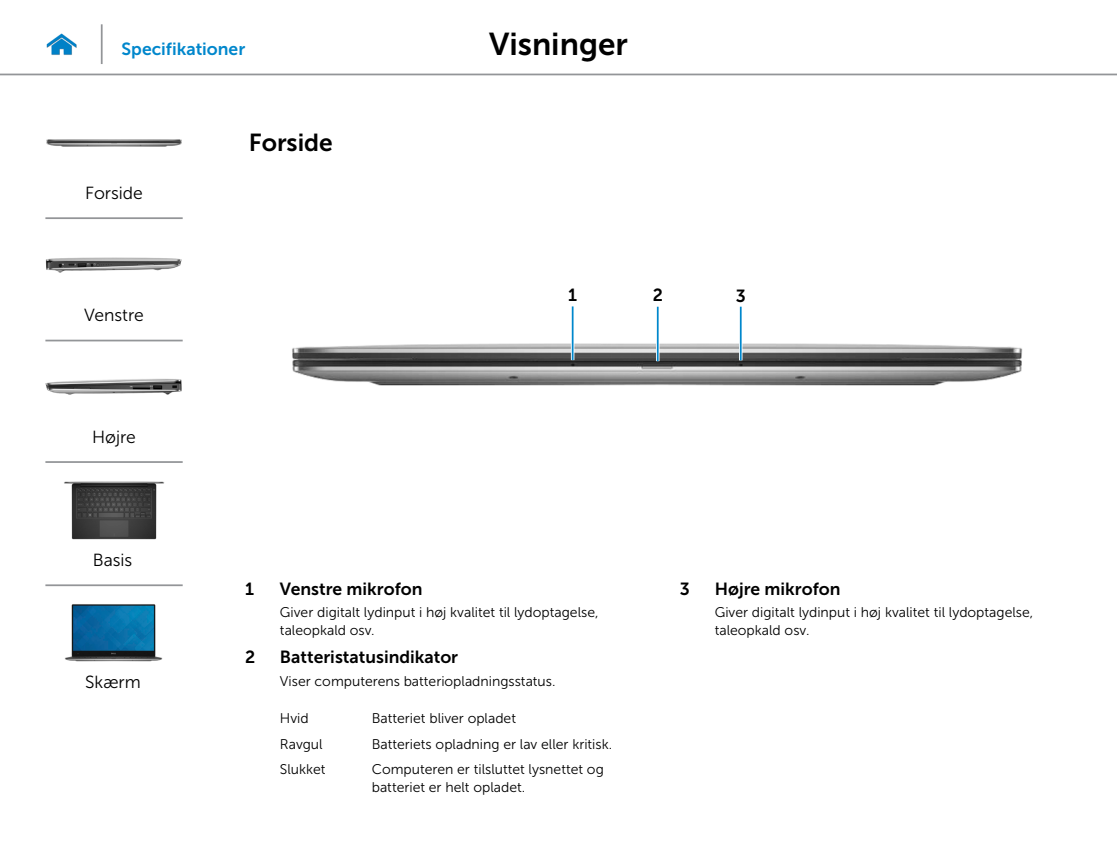
<style>
.page{position:relative;width:1117px;height:844px;background:#fff}
.page>*{position:absolute;margin:0;border:0;box-sizing:border-box;transform-origin:0 0}
.t1{font:31.5px "Museo Sans For Dell 700";color:#000}
.Head2{font:24.5px "Museo Sans For Dell 700";color:#000}
.Callout_Head{font:17.5px "Museo Sans For Dell 700";color:#000}
.t2{font:17.5px "Museo Sans For Dell 300";color:#000}
.Hyperlink{font:17.5px "Museo Sans For Dell 700";color:#0087cc}
.Callout-L{font:17.5px "Museo Sans For Dell 700";color:#000}
.Callout_description{font:14px/17.5px "Museo Sans For Dell 300";color:#000}
</style>
<div class="page">
<hr style="left:0;top:74px;width:1116px;height:1px;background:#939598">
<img style="left:46px;top:33px;width:31px;height:22px">
<img style="left:292px;top:343px;width:731px;height:43px">
<hr style="left:101px;top:24px;width:2px;height:40px;background:#939598">
<img style="left:46px;top:139px;width:136px;height:8px">
<img style="left:45px;top:257px;width:137px;height:16px">
<img style="left:45px;top:378px;width:137px;height:17px">
<img style="left:64px;top:481px;width:100px;height:58px">
<img style="left:65px;top:604px;width:98px;height:57px">
<hr style="left:45px;top:217px;width:138px;height:2px;background:#939598">
<hr style="left:45px;top:339px;width:138px;height:2px;background:#939598">
<hr style="left:45px;top:461px;width:138px;height:2px;background:#939598">
<hr style="left:45px;top:584px;width:138px;height:2px;background:#939598">
<svg style="left:570px;top:306px;width:4px;height:54px"></svg>
<hr style="left:571px;top:306px;width:2px;height:54px;background:#0087cc">
<svg style="left:738px;top:306px;width:4px;height:54px"></svg>
<hr style="left:739px;top:306px;width:2px;height:54px;background:#0087cc">
<svg style="left:655px;top:306px;width:4px;height:55px"></svg>
<hr style="left:656px;top:306px;width:2px;height:55px;background:#0087cc">
<p class="Hyperlink" style="left:122px;top:39px;width:125px">Specifikationer</p>
<h1 class="t1" style="left:489px;top:26px;width:140px">Visninger</h1>
<p class="t2" style="left:85px;top:183px;width:59px">Forside</p>
<p class="t2" style="left:84px;top:305px;width:61px">Venstre</p>
<p class="t2" style="left:92px;top:428px;width:45px">Højre</p>
<p class="t2" style="left:93px;top:550px;width:41px">Basis</p>
<p class="t2" style="left:85px;top:672px;width:57px">Skærm</p>
<p class="Head2" style="left:249px;top:128px;width:86px">Forside</p>
<p class="Callout-L" style="left:568px;top:285px;width:10px">1</p>
<p class="Callout-L" style="left:652px;top:285px;width:12px">2</p>
<p class="Callout-L" style="left:735px;top:286px;width:12px">3</p>
<p class="Callout_Head" style="left:245px;top:579px;width:10px">1</p>
<p class="Callout_Head" style="left:280px;top:579px;width:144px">Venstre mikrofon</p>
<p class="Callout_description" style="left:280px;top:604px;width:320px">Giver digitalt lydinput i høj kvalitet til lydoptagelse, taleopkald osv.</p>
<p class="Callout_Head" style="left:245px;top:647px;width:12px">2</p>
<p class="Callout_Head" style="left:280px;top:647px;width:180px">Batteristatusindikator</p>
<p class="Callout_description" style="left:280px;top:671px;width:277px">Viser computerens batteriopladningsstatus.</p>
<p class="Callout_description" style="left:280px;top:709px;width:30px">Hvid</p>
<p class="Callout_description" style="left:372px;top:709px;width:146px">Batteriet bliver opladet</p>
<p class="Callout_description" style="left:280px;top:735px;width:44px">Ravgul</p>
<p class="Callout_description" style="left:372px;top:735px;width:242px">Batteriets opladning er lav eller kritisk.</p>
<p class="Callout_description" style="left:280px;top:760px;width:47px">Slukket</p>
<p class="Callout_description" style="left:372px;top:760px;width:233px">Computeren er tilsluttet lysnettet og batteriet er helt opladet.</p>
<p class="Callout_Head" style="left:679px;top:579px;width:12px">3</p>
<p class="Callout_Head" style="left:714px;top:579px;width:127px">Højre mikrofon</p>
<p class="Callout_description" style="left:714px;top:604px;width:320px">Giver digitalt lydinput i høj kvalitet til lydoptagelse, taleopkald osv.</p>
</div>
